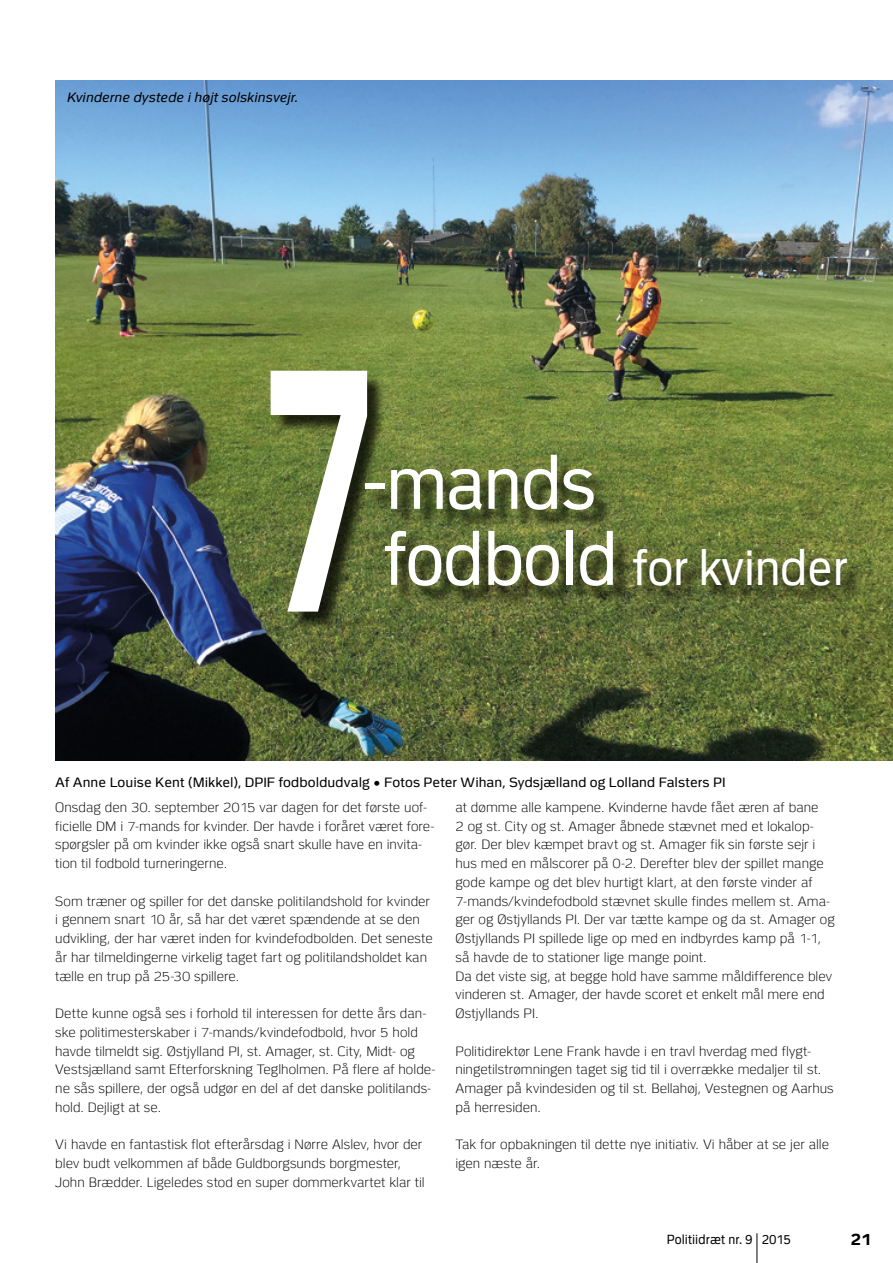
<style>
.page{position:relative;width:893px;height:1263px;background:#fff}
.page>*{position:absolute;margin:0;border:0;box-sizing:border-box;transform-origin:0 0}
.t1{font:700 360px "Politi";color:#fff;scale:.5 1}
.t2{font:74.25px "Politi";letter-spacing:-.025em;color:#fff;scale:.91 1}
.t3{font:49.5px "Politi";letter-spacing:-.01em;color:#fff;scale:.91 1}
.t4{font:700 16.5px "Politi";color:#000}
.t5{font:300 13.5px/18.8px "Politi";color:#000}
.t6{font:13.5px "Politi";letter-spacing:.005em;color:#000}
.t7{font:italic 13.5px "Politi";letter-spacing:.005em;color:#000}
.t8{font:13.2px "Politi";letter-spacing:.005em;color:#000;scale:.91 1}
.s1{font-size:74.25px}
</style>
<div class="page">
<hr style="left:757px;top:1233px;width:1px;height:30px;background:#000">
<img style="left:55px;top:81px;width:838px;height:680px">
<div style="left:387px;top:533px;width:478px;height:71px;background:#000;opacity:.75"></div>
<div style="left:273px;top:373px;width:113px;height:257px;background:#000;opacity:.75"></div>
<div style="left:367px;top:457px;width:245px;height:71px;background:#000;opacity:.75"></div>
<p class="t7" style="left:66px;top:90px;width:233px">Kvinderne dystede i højt solskinsvejr.</p>
<h1 class="t1" style="left:264px;top:292px;width:225px">7</h1>
<h2 class="t2" style="left:362px;top:443px;width:258px">-mands</h2>
<h3 class="t3" style="left:385px;top:541px;width:511px"><span class="s1">fodbold</span> for kvinder</h3>
<p class="t6" style="left:55px;top:775px;width:672px">Af Anne Louise Kent (Mikkel), DPIF fodboldudvalg • Fotos Peter Wihan, Sydsjælland og Lolland Falsters PI</p>
<p class="t5" style="left:55px;top:798px;width:381px">Onsdag den 30. september 2015 var dagen for det første uof&shy;ficielle DM i 7-mands for kvinder. Der havde i foråret været fore&shy;spørgsler på om kvinder ikke også snart skulle have en invita&shy;tion til fodbold turneringerne.</p>
<p class="t5" style="left:55px;top:892px;width:379px">Som træner og spiller for det danske politilandshold for kvinder i gennem snart 10 år, så har det været spændende at se den udvikling, der har været inden for kvindefodbolden. Det seneste år har tilmeldingerne virkelig taget fart og politilandsholdet kan tælle en trup på 25-30 spillere.</p>
<p class="t5" style="left:55px;top:1004px;width:382px">Dette kunne også ses i forhold til interessen for dette års dan&shy;ske politimesterskaber i 7-mands/kvindefodbold, hvor 5 hold havde tilmeldt sig. Østjylland PI, st. Amager, st. City, Midt- og Vestsjælland samt Efterforskning Teglholmen. På flere af holde&shy;ne sås spillere, der også udgør en del af det danske politilands&shy;hold. Dejligt at se.</p>
<p class="t5" style="left:55px;top:1135px;width:371px">Vi havde en fantastisk flot efterårsdag i Nørre Alslev, hvor der blev budt velkommen af både Guldborgsunds borgmester,<br>John Brædder. Ligeledes stod en super dommerkvartet klar til</p>
<p class="t5" style="left:455px;top:798px;width:381px">at dømme alle kampene. Kvinderne havde fået æren af bane<br>2 og st. City og st. Amager åbnede stævnet med et lokalop&shy;gør. Der blev kæmpet bravt og st. Amager fik sin første sejr i hus med en målscorer på 0-2. Derefter blev der spillet mange gode kampe og det blev hurtigt klart, at den første vinder af 7-mands/kvindefodbold stævnet skulle findes mellem st. Ama&shy;ger og Østjyllands PI. Der var tætte kampe og da st. Amager og Østjyllands PI spillede lige op med en indbyrdes kamp på 1-1, så havde de to stationer lige mange point.<br>Da det viste sig, at begge hold have samme måldifference blev vinderen st. Amager, der havde scoret et enkelt mål mere end Østjyllands PI.</p>
<p class="t5" style="left:455px;top:1042px;width:380px">Politidirektør Lene Frank havde i en travl hverdag med flygt&shy;ningetilstrømningen taget sig tid til i overrække medaljer til st.<br>Amager på kvindesiden og til st. Bellahøj, Vestegnen og Aarhus på herresiden.</p>
<p class="t5" style="left:455px;top:1135px;width:375px">Tak for opbakningen til dette nye initiativ. Vi håber at se jer alle igen næste år.</p>
<p class="t8" style="left:667px;top:1232px;width:138px">Politiidræt nr. 9 2015</p>
<p class="t4" style="left:851px;top:1230px;width:22px">21</p>
</div>
